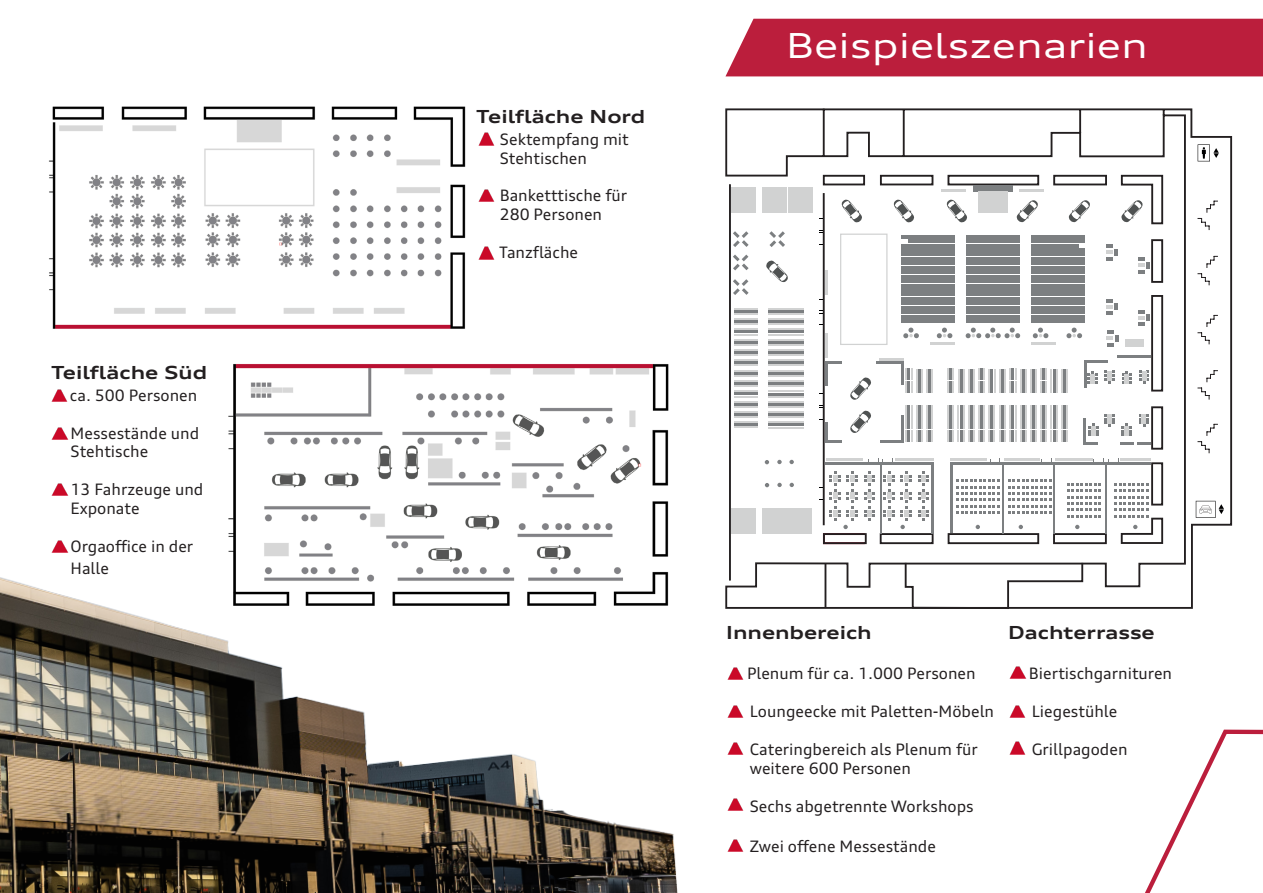
<style>
.page{position:relative;width:1263px;height:893px;background:#fff}
.page>*{position:absolute;margin:0;border:0;box-sizing:border-box;transform-origin:0 0}
.t1{font:expanded 34.5px "Audi Type";color:#fff}
.t2{font:700 expanded 18px "Audi Type";color:#231f20}
.t3{font:15.75px/18.9px "Audi Type";color:#231f20}
</style>
<div class="page">
<svg style="left:1145px;top:729px;width:118px;height:164px"></svg>
<img style="left:233px;top:364px;width:436px;height:31px">
<svg style="left:725px;top:108px;width:507px;height:501px"></svg>
<div style="left:1151px;top:462px;width:12px;height:43px;border:2px solid #231f20"></div>
<svg style="left:1197px;top:144px;width:22px;height:17px"></svg>
<svg style="left:1196px;top:501px;width:28px;height:17px"></svg>
<svg style="left:1197px;top:201px;width:21px;height:29px"></svg>
<svg style="left:1197px;top:256px;width:21px;height:29px"></svg>
<svg style="left:1197px;top:315px;width:21px;height:29px"></svg>
<svg style="left:1197px;top:388px;width:13px;height:12px"></svg>
<svg style="left:1206px;top:370px;width:12px;height:12px"></svg>
<svg style="left:1197px;top:424px;width:21px;height:29px"></svg>
<svg style="left:824px;top:561px;width:260px;height:48px"></svg>
<svg style="left:765px;top:483px;width:4px;height:4px"></svg>
<svg style="left:777px;top:483px;width:5px;height:4px"></svg>
<svg style="left:789px;top:483px;width:5px;height:4px"></svg>
<svg style="left:765px;top:460px;width:4px;height:4px"></svg>
<svg style="left:777px;top:460px;width:5px;height:4px"></svg>
<svg style="left:789px;top:460px;width:5px;height:4px"></svg>
<hr style="left:1117px;top:355px;width:34px;height:3px;background:#7c7f81">
<hr style="left:1084px;top:360px;width:24px;height:3px;background:#7c7f81">
<hr style="left:1084px;top:442px;width:14px;height:3px;background:#7c7f81">
<svg style="left:1120px;top:442px;width:13px;height:3px"></svg>
<hr style="left:1137px;top:442px;width:14px;height:3px;background:#7c7f81">
<hr style="left:1084px;top:361px;width:2px;height:26px;background:#7c7f81">
<hr style="left:901px;top:362px;width:2px;height:23px;background:#7c7f81">
<hr style="left:876px;top:362px;width:27px;height:2px;background:#7c7f81">
<hr style="left:880px;top:440px;width:23px;height:2px;background:#7c7f81">
<hr style="left:901px;top:415px;width:2px;height:27px;background:#7c7f81">
<hr style="left:931px;top:464px;width:2px;height:69px;background:#7c7f81">
<hr style="left:880px;top:464px;width:1px;height:69px;background:#7c7f81">
<hr style="left:1002px;top:464px;width:1px;height:69px;background:#7c7f81">
<hr style="left:1053px;top:464px;width:1px;height:69px;background:#7c7f81">
<hr style="left:1105px;top:464px;width:2px;height:69px;background:#7c7f81">
<hr style="left:950px;top:464px;width:2px;height:69px;background:#7c7f81">
<hr style="left:825px;top:422px;width:2px;height:20px;background:#7c7f81">
<svg style="left:827px;top:440px;width:15px;height:2px"></svg>
<hr style="left:825px;top:462px;width:108px;height:2px;background:#7c7f81">
<hr style="left:950px;top:462px;width:201px;height:2px;background:#7c7f81">
<hr style="left:825px;top:362px;width:2px;height:24px;background:#7c7f81">
<svg style="left:827px;top:362px;width:15px;height:2px"></svg>
<hr style="left:1084px;top:418px;width:2px;height:26px;background:#7c7f81">
<div style="left:1125px;top:340px;width:19px;height:7px;background:#d1d2d2"></div>
<svg style="left:946px;top:199px;width:22px;height:24px"></svg>
<svg style="left:1016px;top:200px;width:22px;height:23px"></svg>
<svg style="left:1068px;top:200px;width:22px;height:23px"></svg>
<svg style="left:1120px;top:200px;width:23px;height:23px"></svg>
<svg style="left:893px;top:199px;width:22px;height:24px"></svg>
<svg style="left:850px;top:377px;width:22px;height:23px"></svg>
<svg style="left:850px;top:410px;width:22px;height:24px"></svg>
<svg style="left:841px;top:199px;width:22px;height:24px"></svg>
<svg style="left:765px;top:260px;width:23px;height:23px"></svg>
<div style="left:973px;top:185px;width:39px;height:7px;background:#7c7f81"></div>
<svg style="left:966px;top:235px;width:54px;height:103px"></svg>
<div style="left:978px;top:192px;width:30px;height:21px;background:#d1d2d2"></div>
<hr style="left:942px;top:189px;width:24px;height:3px;background:#d1d2d2">
<hr style="left:1020px;top:189px;width:24px;height:3px;background:#d1d2d2">
<hr style="left:1031px;top:343px;width:25px;height:2px;background:#d1d2d2">
<hr style="left:950px;top:459px;width:37px;height:2px;background:#d1d2d2">
<hr style="left:1004px;top:459px;width:36px;height:2px;background:#d1d2d2">
<hr style="left:826px;top:459px;width:37px;height:2px;background:#d1d2d2">
<hr style="left:895px;top:459px;width:38px;height:2px;background:#d1d2d2">
<hr style="left:1055px;top:459px;width:37px;height:2px;background:#d1d2d2">
<hr style="left:1120px;top:459px;width:30px;height:2px;background:#d1d2d2">
<hr style="left:930px;top:343px;width:24px;height:2px;background:#d1d2d2">
<hr style="left:879px;top:358px;width:24px;height:2px;background:#d1d2d2">
<hr style="left:825px;top:333px;width:3px;height:25px;background:#d1d2d2">
<hr style="left:825px;top:271px;width:3px;height:24px;background:#d1d2d2">
<svg style="left:819px;top:230px;width:4px;height:3px"></svg>
<svg style="left:1031px;top:235px;width:54px;height:103px"></svg>
<svg style="left:900px;top:235px;width:54px;height:103px"></svg>
<svg style="left:1106px;top:244px;width:12px;height:17px"></svg>
<svg style="left:1138px;top:257px;width:12px;height:17px"></svg>
<svg style="left:1106px;top:299px;width:12px;height:16px"></svg>
<svg style="left:1138px;top:310px;width:12px;height:16px"></svg>
<svg style="left:1107px;top:330px;width:11px;height:17px"></svg>
<svg style="left:1087px;top:371px;width:10px;height:13px"></svg>
<svg style="left:1122px;top:371px;width:10px;height:13px"></svg>
<svg style="left:1104px;top:371px;width:10px;height:12px"></svg>
<svg style="left:1139px;top:371px;width:10px;height:12px"></svg>
<svg style="left:1104px;top:414px;width:10px;height:13px"></svg>
<hr style="left:1107px;top:414px;width:4px;height:10px;background:#d1d2d2">
<svg style="left:1139px;top:414px;width:10px;height:13px"></svg>
<hr style="left:1142px;top:414px;width:4px;height:10px;background:#d1d2d2">
<svg style="left:1122px;top:423px;width:10px;height:13px"></svg>
<hr style="left:1125px;top:426px;width:4px;height:10px;background:#d1d2d2">
<svg style="left:1088px;top:423px;width:10px;height:13px"></svg>
<hr style="left:1091px;top:426px;width:4px;height:10px;background:#d1d2d2">
<svg style="left:830px;top:471px;width:28px;height:58px"></svg>
<svg style="left:864px;top:471px;width:11px;height:50px"></svg>
<svg style="left:976px;top:525px;width:4px;height:4px"></svg>
<svg style="left:1019px;top:525px;width:4px;height:4px"></svg>
<svg style="left:1075px;top:525px;width:4px;height:4px"></svg>
<svg style="left:883px;top:471px;width:29px;height:58px"></svg>
<svg style="left:918px;top:471px;width:11px;height:50px"></svg>
<svg style="left:905px;top:368px;width:28px;height:25px"></svg>
<svg style="left:947px;top:368px;width:121px;height:25px"></svg>
<svg style="left:905px;top:405px;width:28px;height:37px"></svg>
<svg style="left:947px;top:405px;width:121px;height:37px"></svg>
<svg style="left:733px;top:308px;width:25px;height:120px"></svg>
<svg style="left:768px;top:308px;width:36px;height:120px"></svg>
<svg style="left:819px;top:311px;width:4px;height:3px"></svg>
<svg style="left:819px;top:405px;width:4px;height:3px"></svg>
<svg style="left:878px;top:459px;width:6px;height:3px"></svg>
<svg style="left:1103px;top:459px;width:6px;height:3px"></svg>
<svg style="left:956px;top:480px;width:44px;height:34px"></svg>
<svg style="left:1008px;top:480px;width:43px;height:34px"></svg>
<svg style="left:1067px;top:483px;width:34px;height:35px"></svg>
<svg style="left:1114px;top:483px;width:50px;height:62px"></svg>
<div style="left:762px;top:187px;width:25px;height:26px;background:#d1d2d2"></div>
<div style="left:788px;top:187px;width:24px;height:26px;background:#d1d2d2"></div>
<div style="left:732px;top:187px;width:24px;height:26px;background:#d1d2d2"></div>
<div style="left:762px;top:508px;width:24px;height:26px;background:#d1d2d2"></div>
<div style="left:788px;top:508px;width:24px;height:26px;background:#d1d2d2"></div>
<div style="left:732px;top:508px;width:24px;height:26px;background:#d1d2d2"></div>
<svg style="left:733px;top:255px;width:16px;height:15px"></svg>
<svg style="left:733px;top:231px;width:16px;height:16px"></svg>
<svg style="left:769px;top:231px;width:16px;height:16px"></svg>
<svg style="left:733px;top:279px;width:16px;height:16px"></svg>
<div style="left:840px;top:234px;width:47px;height:111px;border:1px solid #d1d2d2"></div>
<img style="left:49px;top:106px;width:431px;height:223px">
<img style="left:1010px;top:666px;width:16px;height:13px">
<img style="left:1009px;top:705px;width:17px;height:13px">
<img style="left:1010px;top:742px;width:15px;height:12px">
<img style="left:728px;top:667px;width:15px;height:12px">
<img style="left:727px;top:705px;width:16px;height:13px">
<img style="left:728px;top:798px;width:15px;height:12px">
<img style="left:727px;top:742px;width:16px;height:13px">
<img style="left:728px;top:839px;width:15px;height:12px">
<img style="left:478px;top:133px;width:16px;height:12px">
<img style="left:479px;top:190px;width:16px;height:12px">
<img style="left:479px;top:247px;width:15px;height:12px">
<img style="left:55px;top:389px;width:9px;height:6px">
<div style="left:725px;top:19px;width:538px;height:57px;background:#bb1e3c"></div>
<img style="left:0;top:395px;width:678px;height:498px">
<p class="t2" style="left:51px;top:361px;width:158px">Teilfläche Süd</p>
<p class="t3" style="left:70px;top:385px;width:129px">ca. 500 Personen</p>
<p class="t3" style="left:71px;top:423px;width:130px">Messestände und<br>Stehtische</p>
<p class="t3" style="left:71px;top:480px;width:134px">13 Fahrzeuge und<br>Exponate</p>
<p class="t3" style="left:71px;top:535px;width:124px;line-height:21.6px">Orgaoffice in der<br>Halle</p>
<p class="t2" style="left:476px;top:106px;width:171px">Teilfläche Nord</p>
<p class="t3" style="left:500px;top:129px;width:131px">Sektempfang mit<br>Stehtischen</p>
<p class="t3" style="left:500px;top:186px;width:129px">Banketttische für<br>280 Personen</p>
<p class="t3" style="left:499px;top:243px;width:80px">Tanzfläche</p>
<h1 class="t1" style="left:786px;top:24px;width:363px">Beispielszenarien</h1>
<p class="t2" style="left:726px;top:621px;width:147px">Innenbereich</p>
<p class="t3" style="left:747px;top:664px;width:230px">Plenum für ca. 1.000 Personen</p>
<p class="t3" style="left:750px;top:702px;width:246px">Loungeecke mit Paletten-Möbeln</p>
<p class="t3" style="left:750px;top:740px;width:230px">Cateringbereich als Plenum für weitere 600 Personen</p>
<p class="t3" style="left:750px;top:796px;width:225px">Sechs abgetrennte Workshops</p>
<p class="t3" style="left:750px;top:837px;width:188px">Zwei offene Messestände</p>
<p class="t2" style="left:1008px;top:621px;width:148px">Dachterrasse</p>
<p class="t3" style="left:1029px;top:664px;width:145px">Biertischgarnituren</p>
<p class="t3" style="left:1032px;top:702px;width:87px">Liegestühle</p>
<p class="t3" style="left:1032px;top:740px;width:97px">Grillpagoden</p>
</div>
